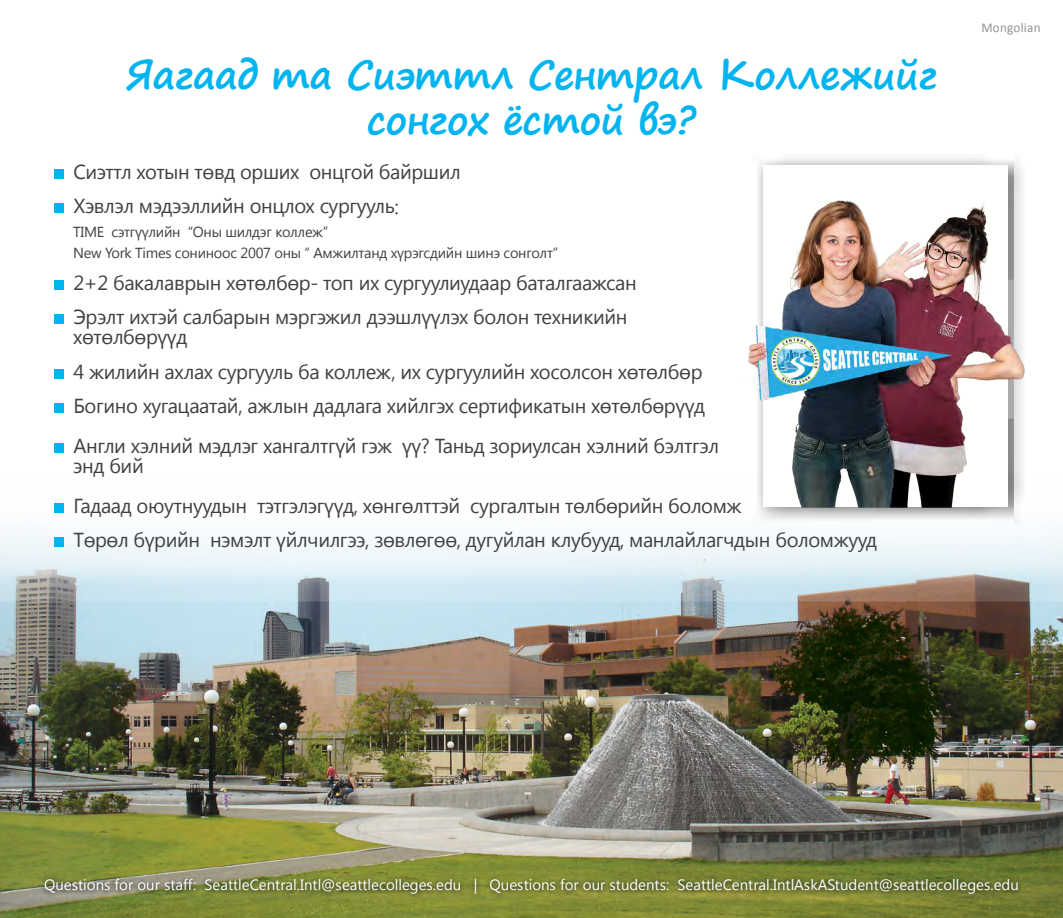
<style>
.page{position:relative;width:1063px;height:918px;background:#fff}
.page>*{position:absolute;margin:0;border:0;box-sizing:border-box;transform-origin:0 0}
.t1{font:700 39px/44.8px "Segoe Print";letter-spacing:-.02em;color:#00b4f0;text-align:center}
.t2{font:20.25px/34.2px "Segoe UI";letter-spacing:-.02em;color:#414042}
.t3{font:15px "Segoe UI";color:#fff}
.t4{font:14.55px/20.1px "Segoe UI";letter-spacing:-.02em;color:#414042}
.t5{font:13.5px "Calibri";letter-spacing:.02em;color:#939598}
</style>
<div class="page">
<img style="left:0;top:532px;width:1063px;height:386px">
<div style="left:40px;top:875px;width:982px;height:23px;background:#000;opacity:.75"></div>
<div style="left:753px;top:154px;width:272px;height:370px;background:#000;opacity:.5"></div>
<div style="left:764px;top:165px;width:244px;height:342px;background:#fffffe"></div>
<img style="left:748px;top:194px;width:277px;height:314px">
<div style="left:54px;top:169px;width:10px;height:10px;background:#00b4f0"></div>
<div style="left:54px;top:203px;width:10px;height:10px;background:#00b4f0"></div>
<div style="left:54px;top:280px;width:10px;height:10px;background:#00b4f0"></div>
<div style="left:54px;top:315px;width:10px;height:9px;background:#00b4f0"></div>
<div style="left:54px;top:369px;width:10px;height:10px;background:#00b4f0"></div>
<div style="left:54px;top:403px;width:10px;height:10px;background:#00b4f0"></div>
<div style="left:54px;top:443px;width:10px;height:10px;background:#00b4f0"></div>
<div style="left:54px;top:503px;width:10px;height:10px;background:#00b4f0"></div>
<div style="left:54px;top:538px;width:10px;height:9px;background:#00b4f0"></div>
<h1 class="t1" style="left:126px;top:51px;width:813px">Яагаад та Сиэттл Сентрал Коллежийг сонгох ёстой вэ?</h1>
<p class="t2" style="left:73px;top:154px;width:389px">Сиэттл хотын төвд орших онцгой байршил<br>Хэвлэл мэдээллийн онцлох сургууль:</p>
<p class="t4" style="left:73px;top:222px;width:486px">TIME сэтгүүлийн “Оны шилдэг коллеж”<br>New York Times сониноос 2007 оны “ Амжилтанд хүрэгсдийн шинэ сонголт”</p>
<p class="t2" style="left:73px;top:265px;width:565px">2+2 бакалаврын хөтөлбөр- топ их сургуулиудаар баталгаажсан<br>Эрэлт ихтэй салбарын мэргэжил дээшлүүлэх болон техникийн</p>
<p class="t2" style="left:73px;top:319px;width:633px">хөтөлбөрүүд<br>4 жилийн ахлах сургууль ба коллеж, их сургуулийн хосолсон хөтөлбөр<br>Богино хугацаатай, ажлын дадлага хийлгэх сертификатын хөтөлбөрүүд</p>
<p class="t2" style="left:73px;top:435px;width:647px;line-height:20.1px">Англи хэлний мэдлэг хангалтгүй гэж үү? Таньд зориулсан хэлний бэлтгэл энд бий</p>
<p class="t2" style="left:73px;top:488px;width:805px">Гадаад оюутнуудын тэтгэлэгүүд, хөнгөлттэй сургалтын төлбөрийн боломж<br>Төрөл бүрийн нэмэлт үйлчилгээ, зөвлөгөө, дугуйлан клубууд, манлайлагчдын боломжууд</p>
<p class="t5" style="left:981px;top:19px;width:61px">Mongolian</p>
<p class="t3" style="left:44px;top:874px;width:976px">Questions for our staff: SeattleCentral.Intl@seattlecolleges.edu | Questions for our students: SeattleCentral.IntlAskAStudent@seattlecolleges.edu</p>
</div>
